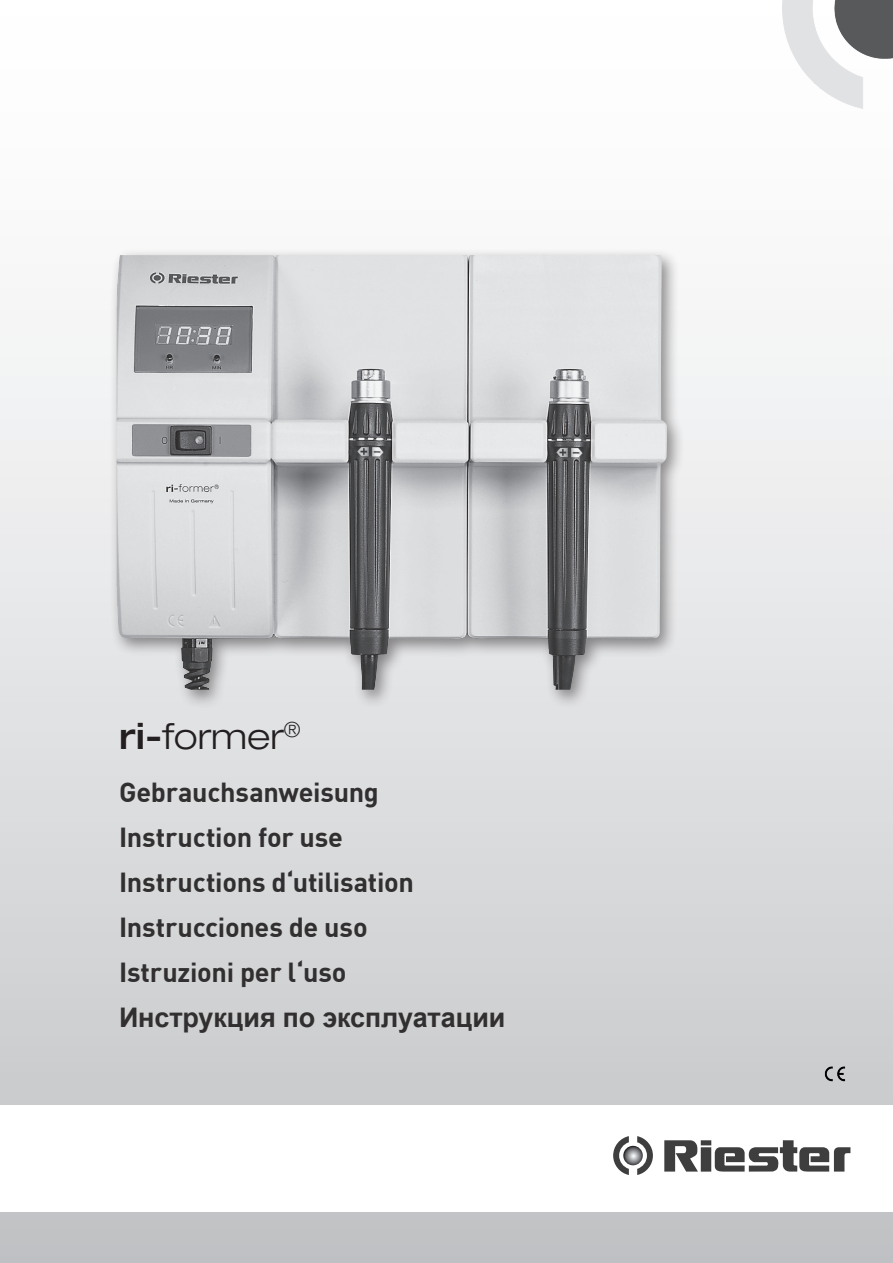
<style>
.page{position:relative;width:893px;height:1263px;background:#fff}
.page>*{position:absolute;margin:0;border:0;box-sizing:border-box;transform-origin:0 0}
.t1{font:300 expanded 36px "Helvetica Neue LT Pro";color:#231f20}
.t2{font:700 27px/45px "DIN Pro";letter-spacing:-.01em;color:#312f30}
.t3{font:700 27px "Arial";letter-spacing:-.005em;color:#312f30}
.s1{font-weight:500}
</style>
<div class="page">
<img style="left:782px;top:0;width:111px;height:108px">
<svg style="left:613px;top:1136px;width:16px;height:39px"></svg>
<svg style="left:637px;top:1136px;width:16px;height:39px"></svg>
<svg style="left:623px;top:1146px;width:20px;height:19px"></svg>
<div style="left:701px;top:1140px;width:10px;height:5px;background:#3e3e3f"></div>
<svg style="left:664px;top:1140px;width:34px;height:31px"></svg>
<div style="left:701px;top:1147px;width:10px;height:24px;background:#3e3e3f"></div>
<svg style="left:715px;top:1140px;width:135px;height:31px"></svg>
<img style="left:822px;top:1064px;width:28px;height:20px">
<div style="left:109px;top:247px;width:577px;height:462px;background:#231f20;opacity:.5"></div>
<img style="left:117px;top:255px;width:550px;height:435px">
<h1 class="t1" style="left:119px;top:714px;width:183px"><span class="s1">ri-</span>former<sup>®</sup></h1>
<p class="t2" style="left:119px;top:768px;width:296px">Gebrauchsanweisung<br>Instruction for use<br>Instructions d‘utilisation<br>Instrucciones de uso<br>Istruzioni per l‘uso</p>
<p class="t3" style="left:119px;top:1000px;width:388px">Инструкция по эксплуатации</p>
</div>
